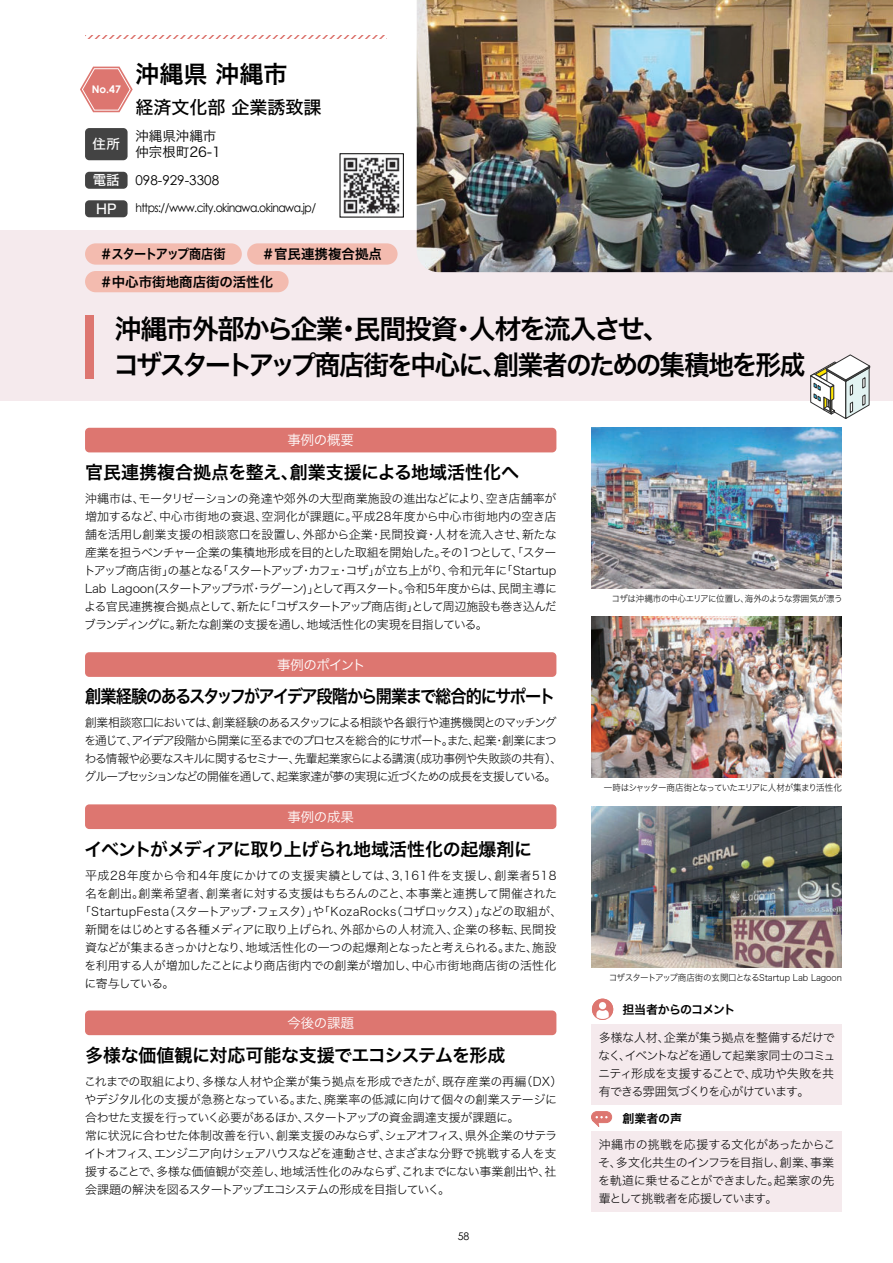
<style>
.page{position:relative;width:893px;height:1263px;background:#fff}
.page>*{position:absolute;margin:0;border:0;box-sizing:border-box;transform-origin:0 0}
.t1{font:27px/36px "Hiragino Sans W6";letter-spacing:-.07em;color:#000}
.t2{font:24px "Hiragino Sans W6";color:#000}
.t3{font:18px "Hiragino Sans W6";letter-spacing:-.095em;color:#000;scale:.9 1}
.t4{font:18px "Hiragino Sans W6";letter-spacing:-.05em;color:#000}
.t5{font:18px "Hiragino Sans W6";color:#000}
.t6{font:18px "Hiragino Sans W6";letter-spacing:-.02em;color:#000}
.t7{font:18px "Hiragino Sans W5";color:#000}
.t8{font:13.5px/27.6px "Hiragino Sans W6";color:#000}
.t9{font:13.5px "Hiragino Sans W3";letter-spacing:-.03em;color:#fff}
.t10{font:13.5px "Century Gothic";color:#000}
.t11{font:13.5px/16.5px "Hiragino Sans W3";color:#000}
.t12{font:13.5px "Hiragino Sans W6";letter-spacing:-.07em;color:#000}
.t13{font:13.5px "Hiragino Sans W3";letter-spacing:-.055em;color:#fff}
.t14{font:13.5px "Hiragino Sans W5";color:#fff}
.t15{font:12px/18px "Hiragino Sans W2";letter-spacing:-.055em;color:#000;text-align:justify}
.t16{font:12px/18px "Hiragino Sans W2";letter-spacing:-.085em;color:#000}
.t17{font:12px "Hiragino Sans W2";letter-spacing:-.035em;color:#000}
.t18{font:12px "Hiragino Sans W2";letter-spacing:.02em;color:#000}
.t19{font:12px "Hiragino Sans W2";letter-spacing:.045em;color:#000}
.t20{font:12px "Hiragino Sans W2";letter-spacing:-.01em;color:#000}
.t21{font:12px "Century Gothic";letter-spacing:-.05em;color:#000;scale:.9 1}
.t22{font:12px "Hiragino Sans W6";letter-spacing:-.07em;color:#000}
.t23{font:12px "Hiragino Sans W6";letter-spacing:-.02em;color:#000}
.t24{font:700 10.5px "Century Gothic";color:#fff}
.t25{font:10.5px "Century Gothic";color:#000}
.t26{font:9px "Hiragino Sans W2";letter-spacing:-.01em;color:#000;scale:.95 1}
.t27{font:9px "Hiragino Sans W2";letter-spacing:-.085em;color:#000;scale:.95 1}
.t28{font:9px "Hiragino Sans W2";letter-spacing:-.04em;color:#000;scale:.95 1}
.s1{font-family:"Hiragino Sans W5";color:#fff}
</style>
<div class="page">
<div style="left:0;top:230px;width:893px;height:170px;background:#f5eaed"></div>
<svg style="left:85px;top:36px;width:302px;height:3px"></svg>
<div style="left:85px;top:315px;width:9px;height:64px;background:#dd7670"></div>
<div style="left:85px;top:428px;width:471px;height:24px;background:#dd7670;border-radius:4px"></div>
<div style="left:85px;top:652px;width:471px;height:25px;background:#dd7670;border-radius:4px"></div>
<div style="left:85px;top:804px;width:471px;height:25px;background:#dd7670;border-radius:4px"></div>
<div style="left:85px;top:1010px;width:471px;height:25px;background:#dd7670;border-radius:4px"></div>
<div style="left:591px;top:1132px;width:251px;height:80px;background:#f5eaed"></div>
<div style="left:591px;top:1024px;width:251px;height:80px;background:#f5eaed"></div>
<svg style="left:591px;top:1111px;width:21px;height:16px"></svg>
<div style="left:85px;top:243px;width:157px;height:22px;background:#f3bbaf;border-radius:11px"></div>
<div style="left:247px;top:243px;width:151px;height:22px;background:#f3bbaf;border-radius:11px"></div>
<div style="left:85px;top:271px;width:204px;height:21px;background:#f3bbaf;border-radius:11px"></div>
<img style="left:343px;top:157px;width:57px;height:57px">
<div style="left:340px;top:153px;width:64px;height:64px;border:1px solid #000"></div>
<img style="left:592px;top:428px;width:250px;height:161px">
<img style="left:592px;top:806px;width:250px;height:161px">
<img style="left:592px;top:617px;width:250px;height:161px">
<img style="left:417px;top:0;width:476px;height:272px">
<div style="left:85px;top:128px;width:43px;height:32px;background:#434343;border-radius:4px"></div>
<div style="left:85px;top:172px;width:43px;height:17px;background:#434343;border-radius:4px"></div>
<div style="left:85px;top:200px;width:43px;height:17px;background:#434343;border-radius:4px"></div>
<svg style="left:592px;top:999px;width:21px;height:21px"></svg>
<svg style="left:80px;top:67px;width:53px;height:45px"></svg>
<svg style="left:810px;top:354px;width:61px;height:65px"></svg>
<p class="t24" style="left:92px;top:83px;width:31px">No.47</p>
<h2 class="t2" style="left:135px;top:52px;width:153px">沖縄県 沖縄市</h2>
<h3 class="t7" style="left:135px;top:91px;width:187px">経済文化部 企業誘致課</h3>
<p class="t11" style="left:135px;top:127px;width:87px">沖縄県沖縄市仲宗根町26-1</p>
<p class="t14" style="left:93px;top:132px;width:29px">住所</p>
<p class="t10" style="left:93px;top:175px;width:128px"><span class="s1">電話</span> 098-929-3308</p>
<p class="t14" style="left:96px;top:197px;width:22px">HP</p>
<p class="t21" style="left:135px;top:203px;width:202px">https://www.city.okinawa.okinawa.jp/</p>
<p class="t12" style="left:99px;top:242px;width:128px">＃スタートアップ商店街</p>
<p class="t8" style="left:99px;top:240px;width:284px;text-indent:162px">＃官民連携複合拠点＃中心市街地商店街の活性化</p>
<h1 class="t1" style="left:113px;top:310px;width:693px">沖縄市外部から企業・民間投資・人材を流入させ、<br>コザスタートアップ商店街を中心に、創業者のための集積地を形成</h1>
<p class="t9" style="left:287px;top:428px;width:68px">事例の概要</p>
<h3 class="t5" style="left:85px;top:456px;width:436px">官民連携複合拠点を整え、創業支援による地域活性化へ</h3>
<p class="t15" style="left:84px;top:488px;width:475px">沖縄市は、モータリゼーションの発達や郊外の大型商業施設の進出などにより、空き店舗率が増加するなど、中心市街地の衰退、空洞化が課題に。平成28年度から中心市街地内の空き店舗を活用し創業支援の相談窓口を設置し、外部から企業・民間投資・人材を流入させ、新たな産業を担うベンチャー企業の集積地形成を目的とした取組を開始した。その1つとして、「スタートアップ商店街」の基となる「スタートアップ・カフェ・コザ」が立ち上がり、令和元年に「Startup Lab Lagoon(スタートアップラボ・ラグーン)」として再スタート。令和5年度からは、民間主導による官民連携複合拠点として、新たに「コザスタートアップ商店街」として周辺施設も巻き込んだブランディングに。新たな創業の支援を通し、地域活性化の実現を目指している。</p>
<p class="t13" style="left:277px;top:652px;width:90px">事例のポイント</p>
<h3 class="t3" style="left:85px;top:680px;width:524px">創業経験のあるスタッフがアイデア段階から開業まで総合的にサポート</h3>
<p class="t16" style="left:85px;top:713px;width:479px">創業相談窓口においては、創業経験のあるスタッフによる相談や各銀行や連携機関とのマッチングを通じて、アイデア段階から開業に至るまでのプロセスを総合的にサポート。また、起業・創業にまつわる情報や必要なスキルに関するセミナー、先輩起業家らによる講演（成功事例や失敗談の共有）、グループセッションなどの開催を通して、起業家達が夢の実現に近づくための成長を支援している。</p>
<p class="t9" style="left:287px;top:805px;width:68px">事例の成果</p>
<h3 class="t4" style="left:85px;top:832px;width:449px">イベントがメディアに取り上げられ地域活性化の起爆剤に</h3>
<p class="t19" style="left:85px;top:864px;width:473px">平成28年度から令和4年度にかけての支援実績としては、3,161件を支援し、創業者518</p>
<p class="t17" style="left:85px;top:882px;width:473px">名を創出。創業希望者、創業者に対する支援はもちろんのこと、本事業と連携して開催された</p>
<p class="t18" style="left:79px;top:900px;width:485px">「StartupFesta（スタートアップ・フェスタ）」や「KozaRocks（コザロックス）」などの取組が、</p>
<p class="t17" style="left:85px;top:918px;width:473px">新聞をはじめとする各種メディアに取り上げられ、外部からの人材流入、企業の移転、民間投</p>
<p class="t15" style="left:85px;top:937px;width:473px">資などが集まるきっかけとなり、地域活性化の一つの起爆剤となったと考えられる。また、施設</p>
<p class="t20" style="left:84px;top:954px;width:473px">を利用する人が増加したことにより商店街内での創業が増加し、中心市街地商店街の活性化</p>
<p class="t16" style="left:85px;top:973px;width:91px">に寄与している。</p>
<p class="t9" style="left:287px;top:1011px;width:68px">今後の課題</p>
<h3 class="t6" style="left:85px;top:1038px;width:422px">多様な価値観に対応可能な支援でエコシステムを形成</h3>
<p class="t15" style="left:84px;top:1071px;width:480px;text-align:left">これまでの取組により、多様な人材や企業が集う拠点を形成できたが、既存産業の再編（DX）やデジタル化の支援が急務となっている。また、廃業率の低減に向けて個々の創業ステージに合わせた支援を行っていく必要があるほか、スタートアップの資金調達支援が課題に。<br>常に状況に合わせた体制改善を行い、創業支援のみならず、シェアオフィス、県外企業のサテライトオフィス、エンジニア向けシェアハウスなどを連動させ、さまざまな分野で挑戦する人を支援することで、多様な価値観が交差し、地域活性化のみならず、これまでにない事業創出や、社会課題の解決を図るスタートアップエコシステムの形成を目指していく。</p>
<p class="t25" style="left:458px;top:1232px;width:13px">58</p>
<p class="t28" style="left:611px;top:590px;width:245px">コザは沖縄市の中心エリアに位置し、海外のような雰囲気が漂う</p>
<p class="t27" style="left:604px;top:780px;width:252px">一時はシャッター商店街となっていたエリアに人材が集まり活性化</p>
<p class="t26" style="left:609px;top:969px;width:247px">コザスタートアップ商店街の玄関口となるStartup Lab Lagoon</p>
<p class="t22" style="left:622px;top:998px;width:114px">担当者からのコメント</p>
<p class="t15" style="left:598px;top:1027px;width:239px">多様な人材、企業が集う拠点を整備するだけでなく、イベントなどを通して起業家同士のコミュニティ形成を支援することで、成功や失敗を共有できる雰囲気づくりを心がけています。</p>
<p class="t23" style="left:622px;top:1107px;width:61px">創業者の声</p>
<p class="t15" style="left:598px;top:1135px;width:239px">沖縄市の挑戦を応援する文化があったからこそ、多文化共生のインフラを目指し、創業、事業を軌道に乗せることができました。起業家の先輩として挑戦者を応援しています。</p>
</div>
